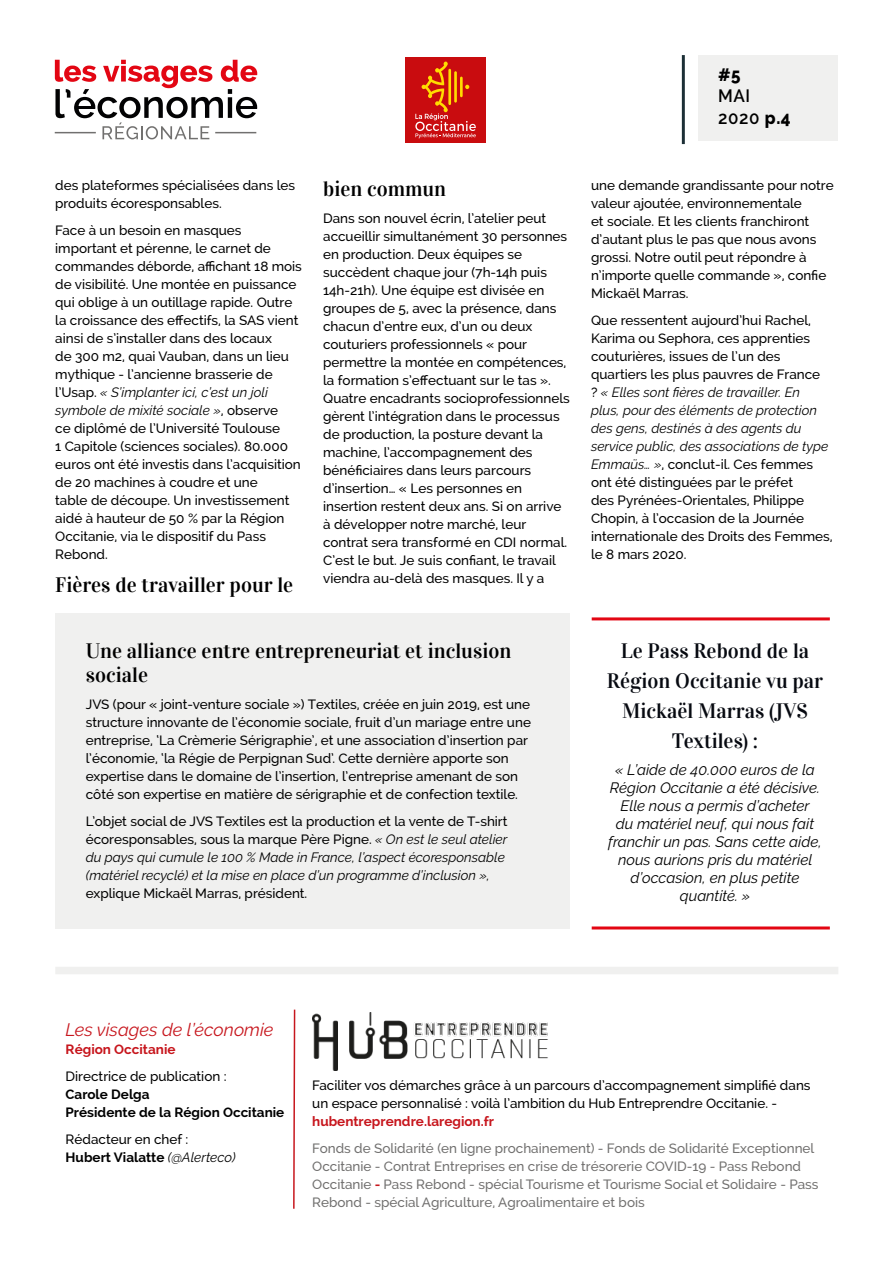
<style>
.page{position:relative;width:893px;height:1263px;background:#fff}
.page>*{position:absolute;margin:0;border:0;box-sizing:border-box;transform-origin:0 0}
.t1{font:21px/24px "Vidaloka";color:#000}
.t2{font:21px/30px "Vidaloka";color:#070a11;text-align:center}
.t3{font:italic 18px "Raleway";color:#c7161d}
.t4{font:600 18px/21.6px "Raleway";letter-spacing:.035em;color:#000;scale:.94 1}
.t5{font:800 18px "Raleway";color:#000;scale:.94 1}
.t6{font:italic 15px/18px "Raleway";color:#000;text-align:center}
.t7{font:500 13.5px/18px "Raleway";color:#000}
.t8{font:500 13.5px/18px "Raleway";color:#71706f}
.t9{font:italic 13.5px/18px "Raleway";color:#000}
.t10{font:700 13.5px "Raleway";color:#c7161d}
.t11{font:700 13.5px/18px "Raleway";color:#000}
.s1{font-weight:400;font-style:italic}
.s2{font-weight:500;font-style:normal}
.s3{font-weight:800}
.s4{font-weight:700}
.s5{font-weight:700;color:#c7161d}
</style>
<div class="page">
<div style="left:698px;top:55px;width:139px;height:86px;background:#f0f0ef"></div>
<hr style="left:682px;top:55px;width:3px;height:89px;background:#1c2f36">
<div style="left:405px;top:57px;width:81px;height:85px;background:#c90c0f"></div>
<svg style="left:415px;top:62px;width:61px;height:76px"></svg>
<svg style="left:55px;top:60px;width:202px;height:79px"></svg>
<hr style="left:55px;top:132px;width:41px;height:1px;background:#71706f">
<hr style="left:215px;top:132px;width:41px;height:1px;background:#71706f">
<div style="left:55px;top:614px;width:515px;height:315px;background:#f0f0ef"></div>
<div style="left:55px;top:967px;width:783px;height:7px;background:#f0f0ef"></div>
<hr style="left:592px;top:617px;width:238px;height:3px;background:#e30613">
<hr style="left:592px;top:926px;width:238px;height:3px;background:#e30613">
<img style="left:312px;top:1013px;width:236px;height:57px">
<svg style="left:293px;top:1009px;width:3px;height:200px"></svg>
<p class="t7" style="left:55px;top:177px;width:241px">des plateformes spécialisées dans les produits écoresponsables.</p>
<p class="t7" style="left:55px;top:222px;width:248px">Face à un besoin en masques important et pérenne, le carnet de commandes déborde, affichant 18 mois de visibilité. Une montée en puissance qui oblige à un outillage rapide. Outre la croissance des effectifs, la SAS vient ainsi de s’installer dans des locaux<br>de 300 m2, quai Vauban, dans un lieu mythique - l’ancienne brasserie de l’Usap. <span class="s1">« S’implanter ici, c’est un joli symbole de mixité sociale »</span>, observe<br>ce diplômé de l’Université Toulouse<br>1 Capitole (sciences sociales). 80.000 euros ont été investis dans l’acquisition de 20 machines à coudre et une<br>table de découpe. Un investissement aidé à hauteur de 50 % par la Région Occitanie, via le dispositif du Pass Rebond.</p>
<h1 class="t1" style="left:55px;top:573px;width:240px">Fières de travailler pour le</h1>
<h1 class="t1" style="left:323px;top:177px;width:125px">bien commun</h1>
<p class="t7" style="left:323px;top:210px;width:248px">Dans son nouvel écrin, l’atelier peut accueillir simultanément 30 personnes en production. Deux équipes se succèdent chaque jour (7h-14h puis 14h-21h). Une équipe est divisée en groupes de 5, avec la présence, dans chacun d’entre eux, d’un ou deux couturiers professionnels « pour permettre la montée en compétences, la formation s’effectuant sur le tas ».<br>Quatre encadrants socioprofessionnels gèrent l’intégration dans le processus de production, la posture devant la machine, l’accompagnement des bénéficiaires dans leurs parcours d’insertion… « Les personnes en insertion restent deux ans. Si on arrive à développer notre marché, leur contrat sera transformé en CDI normal.<br>C’est le but. Je suis confiant, le travail viendra au-delà des masques. Il y a</p>
<h1 class="t1" style="left:86px;top:639px;width:427px">Une alliance entre entrepreneuriat et inclusion sociale</h1>
<p class="t7" style="left:86px;top:696px;width:447px">JVS (pour « joint-venture sociale ») Textiles, créée en juin 2019, est une structure innovante de l’économie sociale, fruit d’un mariage entre une entreprise, ‘La Crèmerie Sérigraphie’, et une association d’insertion par l’économie, ‘la Régie de Perpignan Sud’. Cette dernière apporte son expertise dans le domaine de l’insertion, l’entreprise amenant de son côté son expertise en matière de sérigraphie et de confection textile.</p>
<p class="t9" style="left:86px;top:812px;width:423px"><span class="s2">L’objet social de JVS Textiles est la production et la vente de T-shirt écoresponsables, sous la marque Père Pigne.</span> « On est le seul atelier du pays qui cumule le 100 % Made in France, l’aspect écoresponsable (matériel recyclé) et la mise en place d’un programme d’inclusion »,</p>
<p class="t7" style="left:86px;top:884px;width:223px">explique Mickaël Marras, président.</p>
<h2 class="t5" style="left:718px;top:64px;width:25px">#5</h2>
<h2 class="t4" style="left:718px;top:85px;width:79px">MAI<br>2020 <span class="s3">p.4</span></h2>
<p class="t7" style="left:591px;top:176px;width:244px">une demande grandissante pour notre valeur ajoutée, environnementale<br>et sociale. Et les clients franchiront d’autant plus le pas que nous avons grossi. Notre outil peut répondre à n’importe quelle commande », confie Mickaël Marras.</p>
<p class="t7" style="left:591px;top:311px;width:243px">Que ressentent aujourd’hui Rachel, Karima ou Sephora, ces apprenties couturières, issues de l’un des quartiers les plus pauvres de France<br>? <span class="s1">« Elles sont fières de travailler. En<br>plus, pour des éléments de protection des gens, destinés à des agents du service public, des associations de type Emmaüs… »</span>, conclut-il. Ces femmes ont été distinguées par le préfet<br>des Pyrénées-Orientales, Philippe Chopin, à l’occasion de la Journée internationale des Droits des Femmes, le 8 mars 2020.</p>
<h1 class="t2" style="left:607px;top:636px;width:218px">Le Pass Rebond de la<br>Région Occitanie vu par<br>Mickaël Marras (JVS<br>Textiles) :</h1>
<p class="t6" style="left:608px;top:761px;width:215px">« L’aide de 40.000 euros de la<br>Région Occitanie a été décisive.<br>Elle nous a permis d’acheter<br>du matériel neuf, qui nous fait franchir un pas. Sans cette aide, nous aurions pris du matériel d’occasion, en plus petite quantité. »</p>
<h2 class="t3" style="left:66px;top:1019px;width:209px">Les visages de l’économie</h2>
<p class="t10" style="left:66px;top:1042px;width:111px">Région Occitanie</p>
<p class="t7" style="left:66px;top:1068px;width:162px">Directrice de publication :</p>
<p class="t11" style="left:66px;top:1086px;width:220px">Carole Delga<br>Présidente de la Région Occitanie</p>
<p class="t7" style="left:66px;top:1131px;width:172px">Rédacteur en chef :<br><span class="s4">Hubert Vialatte</span> <span class="s1">(@Alerteco)</span></p>
<p class="t7" style="left:312px;top:1077px;width:500px">Faciliter vos démarches grâce à un parcours d’accompagnement simplifié dans un espace personnalisé : voilà l’ambition du Hub Entreprendre Occitanie. -</p>
<p class="t10" style="left:312px;top:1114px;width:183px">hubentreprendre.laregion.fr</p>
<p class="t8" style="left:312px;top:1139px;width:508px">Fonds de Solidarité (en ligne prochainement) - Fonds de Solidarité Exceptionnel Occitanie - Contrat Entreprises en crise de trésorerie COVID-19 - Pass Rebond Occitanie <span class="s5">-</span> Pass Rebond - spécial Tourisme et Tourisme Social et Solidaire - Pass Rebond - spécial Agriculture, Agroalimentaire et bois</p>
</div>
